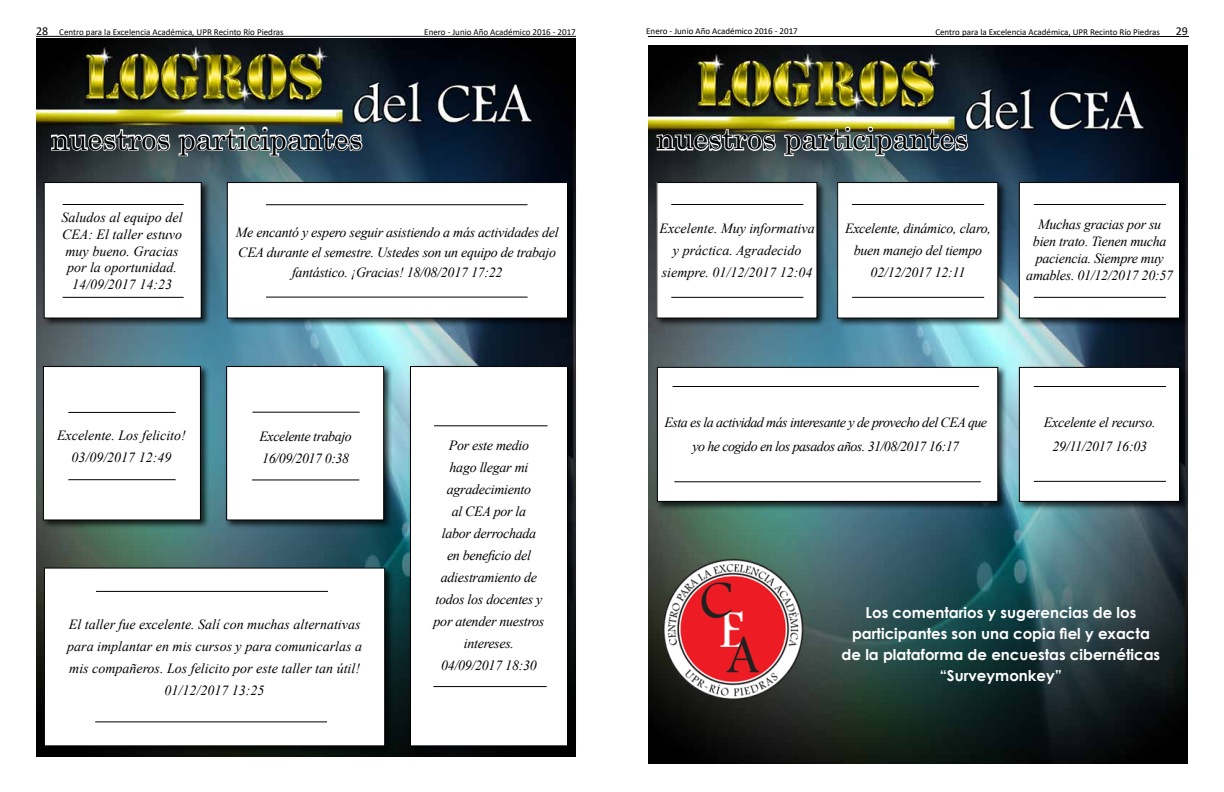
<style>
.page{position:relative;width:1224px;height:792px;background:#fff}
.page>*{position:absolute;margin:0;border:0;box-sizing:border-box;transform-origin:0 0}
.t1{font:30px "Century";color:#000}
.t2{font:700 15px/21px "Century Gothic";color:#fff;text-align:center}
.t3{font:italic 14px/22px "Times New Roman";letter-spacing:-.02em;color:#000;text-align:center}
.t4{font:italic 14px/22px "Times New Roman";color:#000;text-align:center}
.t5{font:italic 14px/24px "Times New Roman";letter-spacing:-.04em;color:#000;text-align:center}
.t6{font:12px "Calibri";color:#000}
.t7{font:9px "Calibri";color:#000}
.s1{font-size:12px}
</style>
<div class="page">
<hr style="left:36px;top:36px;width:540px;height:1px;background:#000">
<hr style="left:648px;top:36px;width:541px;height:1px;background:#000">
<img style="left:36px;top:38px;width:540px;height:718px">
<div style="left:41px;top:364px;width:169px;height:165px;background:#000;opacity:.75"></div>
<div style="left:43px;top:367px;width:157px;height:153px;background:#fff"></div>
<div style="left:43px;top:366px;width:158px;height:154px;border:1px solid #000"></div>
<hr style="left:68px;top:480px;width:108px;height:1px;background:#000">
<hr style="left:68px;top:412px;width:108px;height:1px;background:#000">
<div style="left:42px;top:566px;width:352px;height:189px;background:#000;opacity:.75"></div>
<div style="left:44px;top:568px;width:341px;height:178px;background:#fff"></div>
<div style="left:44px;top:568px;width:341px;height:178px;border:1px solid #000"></div>
<hr style="left:95px;top:722px;width:232px;height:1px;background:#000">
<hr style="left:96px;top:591px;width:232px;height:1px;background:#000">
<div style="left:225px;top:364px;width:168px;height:165px;background:#000;opacity:.75"></div>
<div style="left:227px;top:367px;width:157px;height:153px;background:#fff"></div>
<div style="left:226px;top:366px;width:158px;height:154px;border:1px solid #000"></div>
<hr style="left:252px;top:480px;width:107px;height:1px;background:#000">
<hr style="left:252px;top:412px;width:108px;height:1px;background:#000">
<svg style="left:50px;top:128px;width:122px;height:27px"></svg>
<svg style="left:178px;top:125px;width:186px;height:32px"></svg>
<div style="left:225px;top:180px;width:352px;height:147px;background:#000;opacity:.75"></div>
<div style="left:227px;top:183px;width:341px;height:135px;background:#fff"></div>
<div style="left:227px;top:182px;width:341px;height:136px;border:1px solid #000"></div>
<hr style="left:266px;top:205px;width:262px;height:1px;background:#000">
<hr style="left:266px;top:297px;width:262px;height:1px;background:#000">
<div style="left:408px;top:364px;width:169px;height:391px;background:#000;opacity:.75"></div>
<div style="left:410px;top:367px;width:158px;height:379px;background:#fff"></div>
<div style="left:410px;top:366px;width:158px;height:380px;border:1px solid #000"></div>
<hr style="left:433px;top:686px;width:114px;height:1px;background:#000">
<hr style="left:434px;top:426px;width:113px;height:1px;background:#000">
<div style="left:42px;top:180px;width:169px;height:147px;background:#000;opacity:.75"></div>
<div style="left:44px;top:183px;width:157px;height:135px;background:#fff"></div>
<hr style="left:63px;top:204px;width:121px;height:1px;background:#000">
<hr style="left:63px;top:297px;width:121px;height:1px;background:#000">
<img style="left:648px;top:45px;width:540px;height:718px">
<svg style="left:656px;top:128px;width:121px;height:27px"></svg>
<svg style="left:783px;top:125px;width:186px;height:32px"></svg>
<div style="left:655px;top:365px;width:352px;height:146px;background:#000;opacity:.75"></div>
<div style="left:657px;top:367px;width:341px;height:134px;background:#fff"></div>
<div style="left:657px;top:367px;width:341px;height:135px;border:1px solid #000"></div>
<hr style="left:674px;top:482px;width:307px;height:1px;background:#000">
<hr style="left:673px;top:386px;width:306px;height:1px;background:#000">
<img style="left:657px;top:547px;width:154px;height:163px">
<div style="left:655px;top:180px;width:171px;height:147px;background:#000;opacity:.75"></div>
<div style="left:657px;top:183px;width:160px;height:135px;background:#fff"></div>
<div style="left:835px;top:180px;width:172px;height:147px;background:#000;opacity:.75"></div>
<div style="left:838px;top:183px;width:160px;height:135px;background:#fff"></div>
<div style="left:837px;top:182px;width:161px;height:136px;border:1px solid #000"></div>
<div style="left:1017px;top:180px;width:172px;height:147px;background:#000;opacity:.75"></div>
<div style="left:1019px;top:183px;width:161px;height:135px;background:#fff"></div>
<div style="left:1019px;top:182px;width:161px;height:136px;border:1px solid #000"></div>
<div style="left:1017px;top:365px;width:172px;height:146px;background:#000;opacity:.75"></div>
<div style="left:1019px;top:367px;width:161px;height:134px;background:#fff"></div>
<div style="left:1019px;top:367px;width:161px;height:135px;border:1px solid #000"></div>
<hr style="left:671px;top:204px;width:132px;height:1px;background:#000">
<hr style="left:852px;top:204px;width:132px;height:1px;background:#000">
<hr style="left:1034px;top:204px;width:132px;height:1px;background:#000">
<hr style="left:1034px;top:386px;width:132px;height:1px;background:#000">
<hr style="left:671px;top:297px;width:132px;height:1px;background:#000">
<hr style="left:852px;top:297px;width:132px;height:1px;background:#000">
<hr style="left:1034px;top:297px;width:132px;height:1px;background:#000">
<hr style="left:1034px;top:481px;width:132px;height:1px;background:#000">
<p class="t7" style="left:36px;top:26px;width:249px"><span class="s1">28</span> Centro para la Excelencia Académica, UPR Recinto Río Piedras</p>
<p class="t7" style="left:424px;top:26px;width:153px">Enero - Junio Año Académico 2016 - 2017</p>
<p class="t7" style="left:646px;top:25px;width:153px">Enero - Junio Año Académico 2016 - 2017</p>
<p class="t7" style="left:935px;top:25px;width:226px">Centro para la Excelencia Académica, UPR Recinto Río Piedras</p>
<p class="t6" style="left:1176px;top:23px;width:14px">29</p>
<h1 class="t1" style="left:51px;top:114px;width:313px">nuestros participantes</h1>
<p class="t4" style="left:62px;top:209px;width:122px;line-height:16.8px">Saludos al equipo del<br>CEA: El taller estuvo muy bueno. Gracias por la oportunidad.<br>14/09/2017 14:23</p>
<p class="t3" style="left:236px;top:222px;width:324px;line-height:20px">Me encantó y espero seguir asistiendo a más actividades del<br>CEA durante el semestre. Ustedes son un equipo de trabajo fantástico. ¡Gracias! 18/08/2017 17:22</p>
<p class="t4" style="left:57px;top:424px;width:130px">Excelente. Los felicito!<br>03/09/2017 12:49</p>
<p class="t3" style="left:259px;top:425px;width:94px;text-align:left">Excelente trabajo<br>16/09/2017 0:38</p>
<p class="t4" style="left:67px;top:613px;width:296px">El taller fue excelente. Salí con muchas alternativas para implantar en mis cursos y para comunicarlas a mis compañeros. Los felicito por este taller tan útil!<br>01/12/2017 13:25</p>
<p class="t3" style="left:434px;top:434px;width:112px">Por este medio hago llegar mi agradecimiento<br>al CEA por la<br>labor derrochada en beneficio del adiestramiento de todos los docentes y por atender nuestros intereses.<br>04/09/2017 18:30</p>
<h1 class="t1" style="left:657px;top:113px;width:313px">nuestros participantes</h1>
<p class="t4" style="left:660px;top:217px;width:157px">Excelente. Muy informativa y práctica. Agradecido siempre. 01/12/2017 12:04</p>
<p class="t3" style="left:845px;top:217px;width:147px">Excelente, dinámico, claro, buen manejo del tiempo<br>02/12/2017 12:11</p>
<p class="t3" style="left:1026px;top:216px;width:148px;line-height:16.8px">Muchas gracias por su bien trato. Tienen mucha paciencia. Siempre muy amables. 01/12/2017 20:57</p>
<p class="t5" style="left:665px;top:410px;width:324px">Esta es la actividad más interesante y de provecho del CEA que yo he cogido en los pasados años. 31/08/2017 16:17</p>
<p class="t3" style="left:1044px;top:410px;width:113px;line-height:24px">Excelente el recurso.<br>29/11/2017 16:03</p>
<p class="t2" style="left:842px;top:602px;width:320px">Los comentarios y sugerencias de los participantes son una copia fiel y exacta de la plataforma de encuestas cibernéticas “Surveymonkey”</p>
</div>
